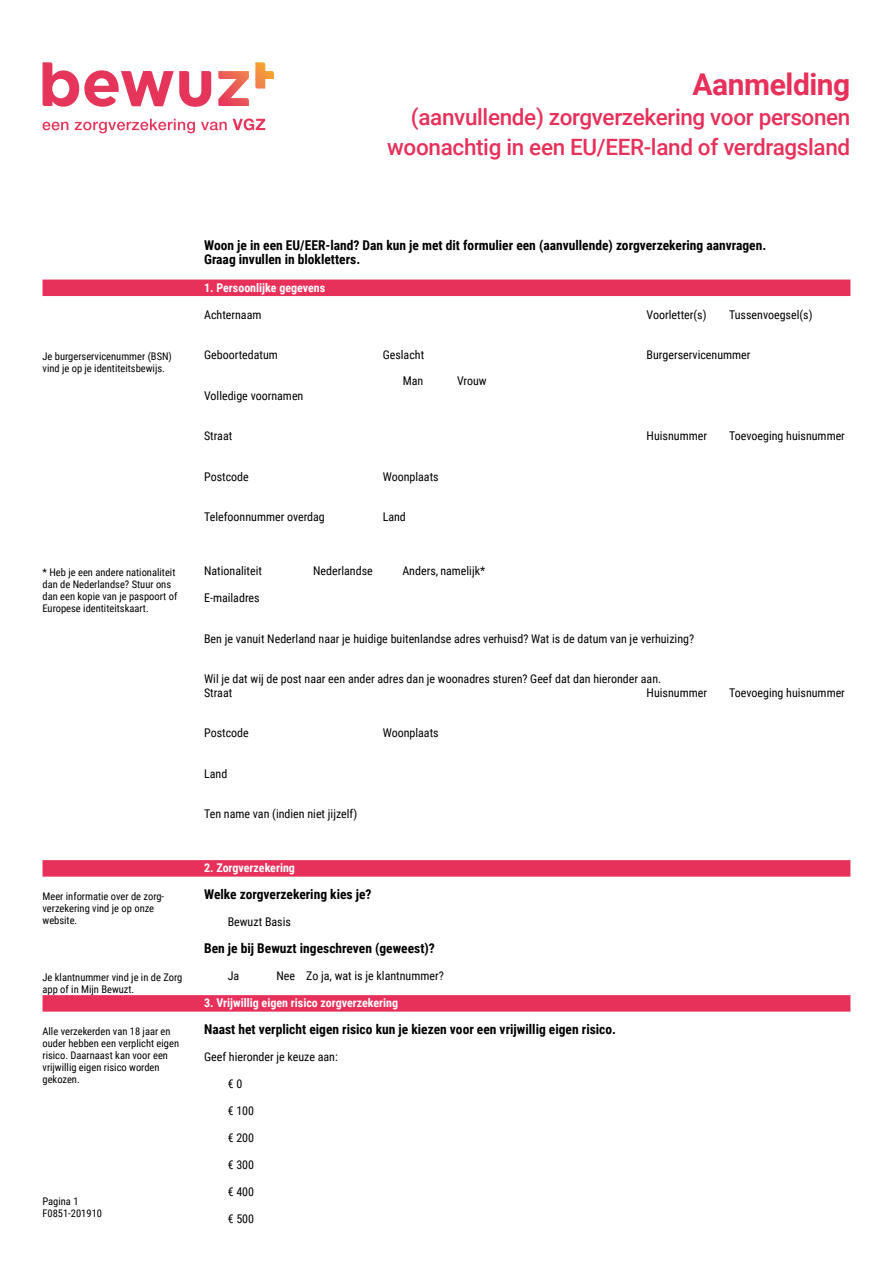
<style>
.page{position:relative;width:893px;height:1263px;background:#fff}
.page>*{position:absolute;margin:0;border:0;box-sizing:border-box;transform-origin:0 0}
.KOP_Lemon_Bewuzt{font:700 30px "Roboto";letter-spacing:-.015em;color:#e7305a}
.Subkop_Lemon_Bewuzt{font:500 22.5px/30px "Roboto";letter-spacing:-.015em;color:#e7305a;text-align:right}
.Plat_bold_Lemon_Bewu{font:700 13.5px/13.5px "Roboto Condensed";color:#000}
.Plat_Lemon_Bewuzt{font:12px "Roboto Condensed";color:#000}
.balk_met_diap_tekst{font:700 12px "Roboto Condensed";color:#fff}
.Zijtekst_Lemon_Bewuz{font:10.5px/12px "Roboto Condensed";color:#000}
</style>
<div class="page">
<div style="left:43px;top:280px;width:807px;height:16px;background:#e7305a"></div>
<div style="left:43px;top:860px;width:807px;height:17px;background:#e7305a"></div>
<div style="left:43px;top:995px;width:807px;height:17px;background:#e7305a"></div>
<svg style="left:43px;top:122px;width:25px;height:8px"></svg>
<svg style="left:75px;top:119px;width:120px;height:14px"></svg>
<svg style="left:201px;top:122px;width:26px;height:8px"></svg>
<svg style="left:233px;top:118px;width:32px;height:12px"></svg>
<svg style="left:43px;top:62px;width:168px;height:45px"></svg>
<svg style="left:218px;top:62px;width:56px;height:44px"></svg>
<p class="KOP_Lemon_Bewuzt" style="left:692px;top:64px;width:159px">Aanmelding</p>
<p class="Subkop_Lemon_Bewuzt" style="left:387px;top:101px;width:465px">(aanvullende) zorgverzekering voor personen woonachtig in een EU/EER-land of verdragsland</p>
<p class="Zijtekst_Lemon_Bewuz" style="left:43px;top:349px;width:131px">Je burgerservicenummer (BSN) vind je op je identiteitsbewijs.</p>
<p class="Zijtekst_Lemon_Bewuz" style="left:43px;top:565px;width:136px">* Heb je een andere nationaliteit dan de Nederlandse? Stuur ons dan een kopie van je paspoort of<br>Europese identiteitskaart.</p>
<p class="Zijtekst_Lemon_Bewuz" style="left:43px;top:889px;width:123px">Meer informatie over de zorg&shy;verzekering vind je op onze website.</p>
<p class="Zijtekst_Lemon_Bewuz" style="left:43px;top:970px;width:141px">Je klantnummer vind je in de Zorg app of in Mijn Bewuzt.</p>
<p class="Zijtekst_Lemon_Bewuz" style="left:43px;top:1024px;width:138px">Alle verzekerden van 18 jaar en ouder hebben een verplicht eigen risico. Daarnaast kan voor een vrijwillig eigen risico worden gekozen.</p>
<p class="Zijtekst_Lemon_Bewuz" style="left:43px;top:1195px;width:38px">Pagina 1</p>
<p class="Zijtekst_Lemon_Bewuz" style="left:43px;top:1207px;width:61px">F0851-201910</p>
<p class="Plat_bold_Lemon_Bewu" style="left:204px;top:238px;width:564px">Woon je in een EU/EER-land? Dan kun je met dit formulier een (aanvullende) zorgverzekering aanvragen.<br>Graag invullen in blokletters.</p>
<p class="balk_met_diap_tekst" style="left:204px;top:279px;width:123px">1. Persoonlijke gegevens</p>
<p class="Plat_Lemon_Bewuzt" style="left:204px;top:306px;width:59px">Achternaam</p>
<p class="Plat_Lemon_Bewuzt" style="left:647px;top:306px;width:61px">Voorletter(s)</p>
<p class="Plat_Lemon_Bewuzt" style="left:729px;top:306px;width:85px">Tussenvoegsel(s)</p>
<p class="Plat_Lemon_Bewuzt" style="left:204px;top:347px;width:75px">Geboortedatum</p>
<p class="Plat_Lemon_Bewuzt" style="left:383px;top:347px;width:43px">Geslacht</p>
<p class="Plat_Lemon_Bewuzt" style="left:647px;top:347px;width:105px">Burgerservicenummer</p>
<p class="Plat_Lemon_Bewuzt" style="left:403px;top:372px;width:22px">Man</p>
<p class="Plat_Lemon_Bewuzt" style="left:457px;top:372px;width:31px">Vrouw</p>
<p class="Plat_Lemon_Bewuzt" style="left:204px;top:387px;width:101px">Volledige voornamen</p>
<p class="Plat_Lemon_Bewuzt" style="left:204px;top:428px;width:30px">Straat</p>
<p class="Plat_Lemon_Bewuzt" style="left:647px;top:428px;width:62px">Huisnummer</p>
<p class="Plat_Lemon_Bewuzt" style="left:729px;top:428px;width:117px">Toevoeging huisnummer</p>
<p class="Plat_Lemon_Bewuzt" style="left:204px;top:468px;width:46px">Postcode</p>
<p class="Plat_Lemon_Bewuzt" style="left:383px;top:468px;width:57px">Woonplaats</p>
<p class="Plat_Lemon_Bewuzt" style="left:204px;top:509px;width:122px">Telefoonnummer overdag</p>
<p class="Plat_Lemon_Bewuzt" style="left:383px;top:509px;width:25px">Land</p>
<p class="Plat_Lemon_Bewuzt" style="left:204px;top:563px;width:59px">Nationaliteit</p>
<p class="Plat_Lemon_Bewuzt" style="left:313px;top:563px;width:61px">Nederlandse</p>
<p class="Plat_Lemon_Bewuzt" style="left:402px;top:563px;width:84px">Anders, namelijk*</p>
<p class="Plat_Lemon_Bewuzt" style="left:204px;top:590px;width:57px">E-mailadres</p>
<p class="Plat_Lemon_Bewuzt" style="left:204px;top:630px;width:492px">Ben je vanuit Nederland naar je huidige buitenlandse adres verhuisd? Wat is de datum van je verhuizing?</p>
<p class="Plat_Lemon_Bewuzt" style="left:204px;top:671px;width:459px">Wil je dat wij de post naar een ander adres dan je woonadres sturen? Geef dat dan hieronder aan.</p>
<p class="Plat_Lemon_Bewuzt" style="left:204px;top:684px;width:30px">Straat</p>
<p class="Plat_Lemon_Bewuzt" style="left:647px;top:684px;width:62px">Huisnummer</p>
<p class="Plat_Lemon_Bewuzt" style="left:729px;top:684px;width:117px">Toevoeging huisnummer</p>
<p class="Plat_Lemon_Bewuzt" style="left:204px;top:725px;width:46px">Postcode</p>
<p class="Plat_Lemon_Bewuzt" style="left:383px;top:725px;width:57px">Woonplaats</p>
<p class="Plat_Lemon_Bewuzt" style="left:204px;top:765px;width:25px">Land</p>
<p class="Plat_Lemon_Bewuzt" style="left:204px;top:806px;width:155px">Ten name van (indien niet jijzelf)</p>
<p class="balk_met_diap_tekst" style="left:204px;top:860px;width:92px">2. Zorgverzekering</p>
<p class="Plat_bold_Lemon_Bewu" style="left:204px;top:887px;width:169px">Welke zorgverzekering kies je?</p>
<p class="Plat_Lemon_Bewuzt" style="left:228px;top:914px;width:65px">Bewuzt Basis</p>
<p class="Plat_bold_Lemon_Bewu" style="left:204px;top:941px;width:232px">Ben je bij Bewuzt ingeschreven (geweest)?</p>
<p class="Plat_Lemon_Bewuzt" style="left:228px;top:968px;width:13px">Ja</p>
<p class="Plat_Lemon_Bewuzt" style="left:277px;top:968px;width:169px">Nee Zo ja, wat is je klantnummer?</p>
<p class="balk_met_diap_tekst" style="left:204px;top:995px;width:196px">3. Vrijwillig eigen risico zorgverzekering</p>
<p class="Plat_bold_Lemon_Bewu" style="left:204px;top:1022px;width:413px">Naast het verplicht eigen risico kun je kiezen voor een vrijwillig eigen risico.</p>
<p class="Plat_Lemon_Bewuzt" style="left:204px;top:1049px;width:135px">Geef hieronder je keuze aan:</p>
<p class="Plat_Lemon_Bewuzt" style="left:228px;top:1076px;width:16px">€ 0</p>
<p class="Plat_Lemon_Bewuzt" style="left:228px;top:1103px;width:28px">€ 100</p>
<p class="Plat_Lemon_Bewuzt" style="left:228px;top:1130px;width:28px">€ 200</p>
<p class="Plat_Lemon_Bewuzt" style="left:228px;top:1157px;width:28px">€ 300</p>
<p class="Plat_Lemon_Bewuzt" style="left:228px;top:1184px;width:28px">€ 400</p>
<p class="Plat_Lemon_Bewuzt" style="left:228px;top:1211px;width:28px">€ 500</p>
</div>
